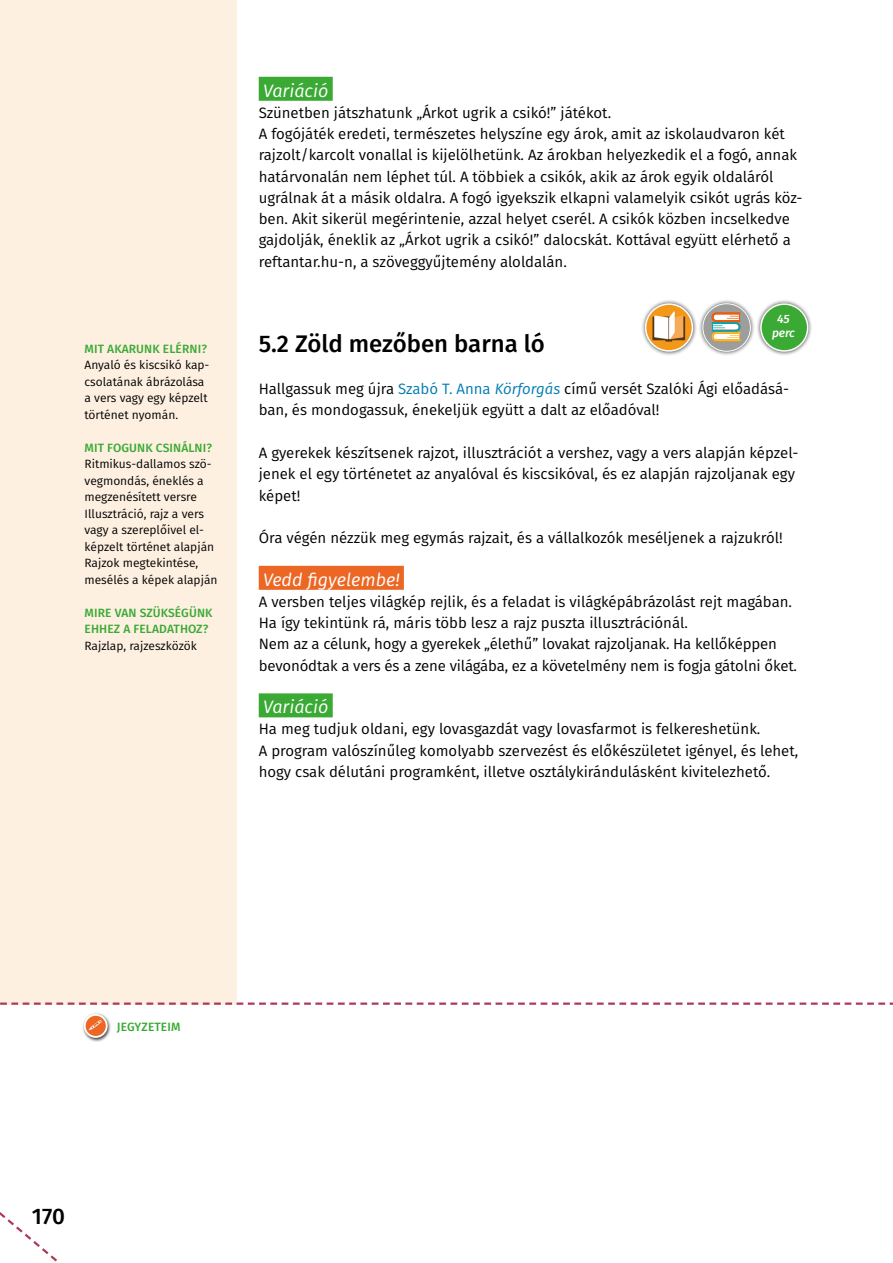
<style>
.page{position:relative;width:893px;height:1263px;background:#fff}
.page>*{position:absolute;margin:0;border:0;box-sizing:border-box;transform-origin:0 0}
.t1{font:500 24px "Fira Sans";color:#000}
.t2{font:500 22.5px "Fira Sans";color:#000}
.t3{font:italic 18px "Fira Sans";color:#fff}
.t4{font:15px/21.3px "Fira Sans";color:#000}
.t5{font:12px/16.5px "Fira Sans";color:#000}
.t6{font:500 12px/16.5px "Fira Sans";letter-spacing:.01em;color:#3aaa35}
.t7{font:italic 500 12px/13.5px "Fira Sans";letter-spacing:-.015em;color:#fff;text-align:center}
.s1{color:#007bb4}
.s2{font-style:italic;color:#007bb4}
</style>
<div class="page">
<div style="left:0;top:0;width:237px;height:1005px;background:#fef0e1"></div>
<div style="left:82px;top:1012px;width:30px;height:30px;background:#000;opacity:.75"></div>
<svg style="left:85px;top:1015px;width:22px;height:22px"></svg>
<div style="left:84px;top:1014px;width:24px;height:24px;border:2px solid #fff;border-radius:50%"></div>
<div style="left:259px;top:77px;width:74px;height:24px;background:#3aaa35"></div>
<div style="left:259px;top:566px;width:145px;height:24px;background:#ec6724"></div>
<div style="left:259px;top:693px;width:74px;height:24px;background:#3aaa35"></div>
<svg style="left:0;top:1212px;width:61px;height:51px"></svg>
<svg style="left:0;top:1002px;width:893px;height:3px"></svg>
<div style="left:641px;top:299px;width:57px;height:57px;background:#000;opacity:.75"></div>
<img style="left:646px;top:304px;width:46px;height:47px;border-radius:23px">
<div style="left:645px;top:303px;width:48px;height:49px;border:2px solid #fff;border-radius:50%"></div>
<div style="left:756px;top:299px;width:57px;height:57px;background:#000;opacity:.75"></div>
<div style="left:761px;top:304px;width:47px;height:47px;background:#3aaa35;border-radius:50%"></div>
<div style="left:760px;top:303px;width:48px;height:49px;border:2px solid #fff;border-radius:50%"></div>
<div style="left:698px;top:299px;width:57px;height:57px;background:#000;opacity:.75"></div>
<svg style="left:702px;top:303px;width:49px;height:49px"></svg>
<svg style="left:712px;top:312px;width:29px;height:29px"></svg>
<svg style="left:89px;top:1020px;width:13px;height:10px"></svg>
<p class="t6" style="left:85px;top:340px;width:124px">MIT AKARUNK ELÉRNI?</p>
<p class="t5" style="left:85px;top:357px;width:126px">Anyaló és kiscsikó kap&shy;csolatának ábrázolása a vers vagy egy képzelt történet nyomán.</p>
<p class="t6" style="left:85px;top:439px;width:129px">MIT FOGUNK CSINÁLNI?</p>
<p class="t5" style="left:85px;top:456px;width:135px">Ritmikus-dallamos szö&shy;vegmondás, éneklés a megzenésített versre<br>Illusztráció, rajz a vers vagy a szereplőivel el&shy;képzelt történet alapján<br>Rajzok megtekintése, mesélés a képek alapján</p>
<p class="t6" style="left:85px;top:604px;width:129px">MIRE VAN SZÜKSÉGÜNK<br>EHHEZ A FELADATHOZ?</p>
<p class="t5" style="left:85px;top:637px;width:114px">Rajzlap, rajzeszközök</p>
<p class="t3" style="left:263px;top:77px;width:67px">Variáció</p>
<p class="t4" style="left:259px;top:102px;width:545px">Szünetben játszhatunk „Árkot ugrik a csikó!” játékot.<br>A fogójáték eredeti, természetes helyszíne egy árok, amit az iskolaudvaron két rajzolt/karcolt vonallal is kijelölhetünk. Az árokban helyezkedik el a fogó, annak határvonalán nem léphet túl. A többiek a csikók, akik az árok egyik oldaláról ugrálnak át a másik oldalra. A fogó igyekszik elkapni valamelyik csikót ugrás köz&shy;ben. Akit sikerül megérintenie, azzal helyet cserél. A csikók közben incselkedve gajdolják, éneklik az „Árkot ugrik a csikó!” dalocskát. Kottával együtt elérhető a reftantar.hu-n, a szöveggyűjtemény aloldalán.</p>
<p class="t7" style="left:772px;top:312px;width:24px">45 perc</p>
<h1 class="t1" style="left:259px;top:324px;width:288px">5.2 Zöld mezőben barna ló</h1>
<p class="t4" style="left:259px;top:378px;width:532px">Hallgassuk meg újra <span class="s1">Szabó T. Anna</span> <span class="s2">Körforgás</span> című versét Szalóki Ági előadásá&shy;ban, és mondogassuk, énekeljük együtt a dalt az előadóval!</p>
<p class="t4" style="left:259px;top:442px;width:541px">A gyerekek készítsenek rajzot, illusztrációt a vershez, vagy a vers alapján képzel&shy;jenek el egy történetet az anyalóval és kiscsikóval, és ez alapján rajzoljanak egy képet!</p>
<p class="t4" style="left:259px;top:527px;width:525px">Óra végén nézzük meg egymás rajzait, és a vállalkozók meséljenek a rajzukról!</p>
<p class="t3" style="left:263px;top:566px;width:138px">Vedd figyelembe!</p>
<p class="t4" style="left:259px;top:591px;width:540px">A versben teljes világkép rejlik, és a feladat is világképábrázolást rejt magában.<br>Ha így tekintünk rá, máris több lesz a rajz puszta illusztrációnál.<br>Nem az a célunk, hogy a gyerekek „élethű” lovakat rajzoljanak. Ha kellőképpen bevonódtak a vers és a zene világába, ez a követelmény nem is fogja gátolni őket.</p>
<p class="t3" style="left:263px;top:694px;width:67px">Variáció</p>
<p class="t4" style="left:259px;top:718px;width:541px">Ha meg tudjuk oldani, egy lovasgazdát vagy lovasfarmot is felkereshetünk.<br>A program valószínűleg komolyabb szervezést és előkészületet igényel, és lehet, hogy csak délutáni programként, illetve osztálykirándulásként kivitelezhető.</p>
<p class="t6" style="left:117px;top:1017px;width:65px">JEGYZETEIM</p>
<h2 class="t2" style="left:32px;top:1198px;width:35px">170</h2>
</div>
